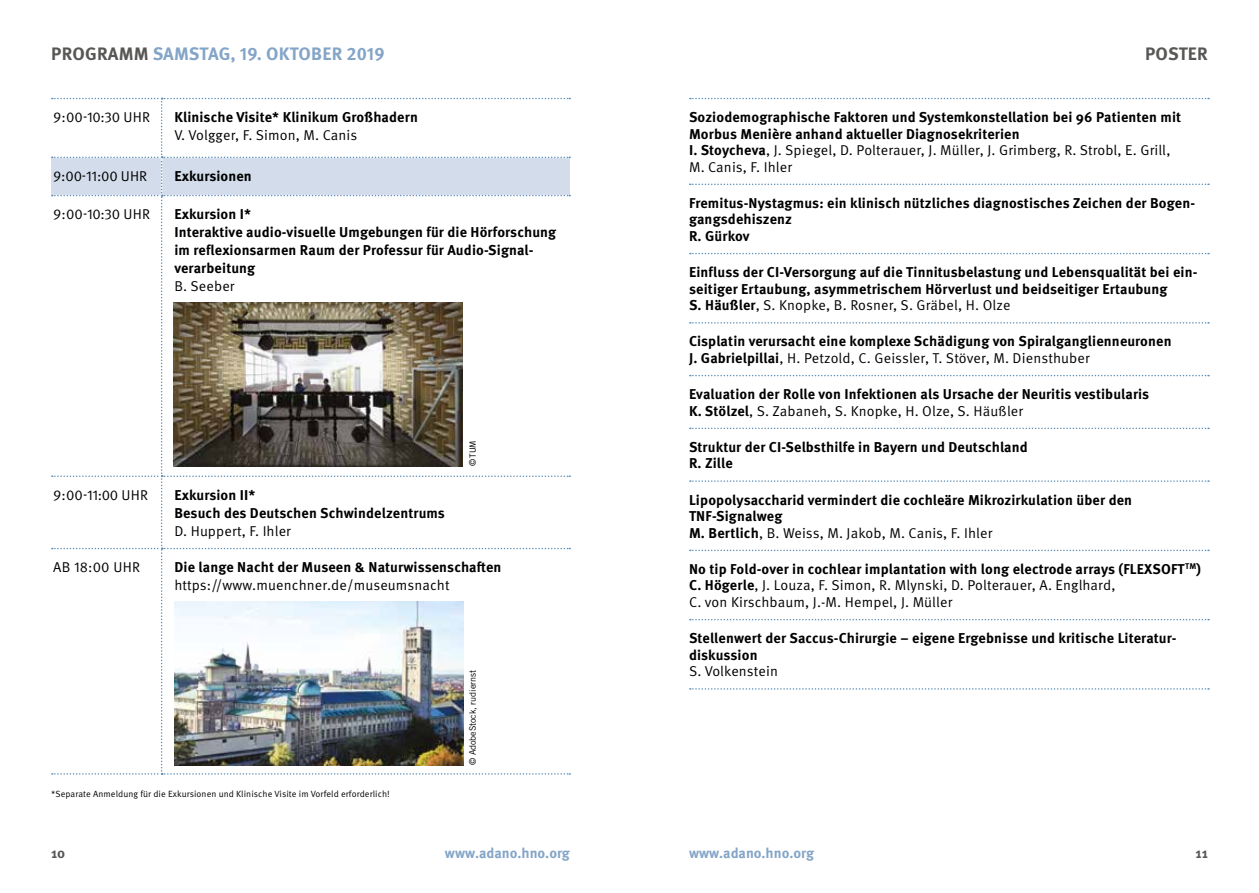
<style>
.page{position:relative;width:1259px;height:893px;background:#fff}
.page>*{position:absolute;margin:0;border:0;box-sizing:border-box;transform-origin:0 0}
.t1{font:700 18px "Meta OT";letter-spacing:.01em;color:#84a5c7}
.t2{font:700 18px "Meta OT";letter-spacing:.01em;color:#575756}
.t3{font:700 14.25px/16.5px "Meta OT";letter-spacing:.01em;color:#000}
.t4{font:14.25px/16.5px "Meta OT Norm";letter-spacing:.01em;color:#000}
.t5{font:700 14.25px "Meta OT";color:#84a5c7}
.t6{font:700 14.25px "Meta OT";color:#575756}
.t7{font:9px "Meta OT Norm";letter-spacing:.01em;color:#000}
.t8{font:9px "Trade Gothic";letter-spacing:-.01em;color:#000}
.s1{color:#575756}
.s2{font-family:"Trade Gothic"}
.s3{font-family:"Meta OT";font-weight:700}
</style>
<div class="page">
<svg style="left:690px;top:98px;width:519px;height:1px"></svg>
<svg style="left:690px;top:184px;width:519px;height:1px"></svg>
<svg style="left:690px;top:253px;width:519px;height:1px"></svg>
<svg style="left:690px;top:322px;width:519px;height:2px"></svg>
<svg style="left:690px;top:375px;width:519px;height:1px"></svg>
<svg style="left:690px;top:428px;width:519px;height:1px"></svg>
<svg style="left:690px;top:480px;width:519px;height:2px"></svg>
<svg style="left:690px;top:550px;width:519px;height:1px"></svg>
<svg style="left:690px;top:619px;width:519px;height:1px"></svg>
<svg style="left:690px;top:688px;width:519px;height:2px"></svg>
<svg style="left:51px;top:98px;width:519px;height:677px"></svg>
<img style="left:173px;top:302px;width:289px;height:164px">
<img style="left:174px;top:601px;width:289px;height:164px">
<p class="t1" style="left:51px;top:42px;width:335px"><span class="s1">PROGRAMM</span> SAMSTAG, 19. OKTOBER 2019</p>
<p class="t2" style="left:1145px;top:42px;width:64px">POSTER</p>
<p class="t4" style="left:53px;top:109px;width:98px">9:00-10:30 UHR</p>
<p class="t3" style="left:174px;top:109px;width:245px">Klinische Visite* Klinikum Großhadern</p>
<p class="t4" style="left:174px;top:127px;width:184px">V. Volgger, F. Simon, M. Canis</p>
<p class="t4" style="left:53px;top:168px;width:95px">9:00-11:00 UHR</p>
<p class="t3" style="left:174px;top:168px;width:79px">Exkursionen</p>
<p class="t4" style="left:53px;top:206px;width:98px">9:00-10:30 UHR</p>
<p class="t3" style="left:174px;top:205px;width:383px;line-height:18px">Exkursion I*<br>Interaktive audio-visuelle Umgebungen für die Hörforschung im reflexionsarmen Raum der Professur für Audio-Signal&shy;verarbeitung</p>
<p class="t4" style="left:174px;top:278px;width:62px">B. Seeber</p>
<p class="t7" style="left:467px;top:466px;width:27px;rotate:-90deg"><span class="s2">©</span> TUM</p>
<p class="t4" style="left:53px;top:487px;width:97px">9:00-11:00 UHR</p>
<p class="t3" style="left:174px;top:486px;width:272px;line-height:18px">Exkursion II*<br>Besuch des Deutschen Schwindelzentrums</p>
<p class="t4" style="left:174px;top:523px;width:118px">D. Huppert, F. Ihler</p>
<p class="t4" style="left:53px;top:559px;width:88px">AB 18:00 UHR</p>
<p class="t3" style="left:174px;top:559px;width:329px">Die lange Nacht der Museen &amp; Naturwissenschaften</p>
<p class="t4" style="left:174px;top:577px;width:277px">https://www.muenchner.de/museumsnacht</p>
<p class="t7" style="left:51px;top:789px;width:340px">*Separate Anmeldung für die Exkursionen und Klinische Visite im Vorfeld erforderlich!</p>
<p class="t8" style="left:467px;top:765px;width:96px;rotate:-90deg">© AdobeStock, rudiernst</p>
<p class="t3" style="left:689px;top:109px;width:494px">Soziodemographische Faktoren und Systemkonstellation bei 96 Patienten mit<br>Morbus Menière anhand aktueller Diagnosekriterien</p>
<p class="t4" style="left:689px;top:142px;width:483px"><span class="s3">I. Stoycheva</span>, J. Spiegel, D. Polterauer, J. Müller, J. Grimberg, R. Strobl, E. Grill,<br>M. Canis, F. Ihler</p>
<p class="t3" style="left:689px;top:195px;width:507px">Fremitus-Nystagmus: ein klinisch nützliches diagnostisches Zeichen der Bogen&shy;gangsdehiszenz<br>R. Gürkov</p>
<p class="t3" style="left:689px;top:264px;width:510px">Einfluss der CI-Versorgung auf die Tinnitusbelastung und Lebensqualität bei ein&shy;seitiger Ertaubung, asymmetrischem Hörverlust und beidseitiger Ertaubung</p>
<p class="t4" style="left:689px;top:297px;width:323px"><span class="s3">S. Häußler</span>, S. Knopke, B. Rosner, S. Gräbel, H. Olze</p>
<p class="t3" style="left:689px;top:333px;width:484px">Cisplatin verursacht eine komplexe Schädigung von Spiralganglienneuronen</p>
<p class="t4" style="left:689px;top:350px;width:402px"><span class="s3">J. Gabrielpillai</span>, H. Petzold, C. Geissler, T. Stöver, M. Diensthuber</p>
<p class="t3" style="left:689px;top:386px;width:462px">Evaluation der Rolle von Infektionen als Ursache der Neuritis vestibularis</p>
<p class="t4" style="left:689px;top:403px;width:336px"><span class="s3">K. Stölzel</span>, S. Zabaneh, S. Knopke, H. Olze, S. Häußler</p>
<p class="t3" style="left:689px;top:439px;width:340px">Struktur der CI-Selbsthilfe in Bayern und Deutschland<br>R. Zille</p>
<p class="t3" style="left:689px;top:492px;width:444px">Lipopolysaccharid vermindert die cochleäre Mikrozirkulation über den<br>TNF-Signalweg</p>
<p class="t4" style="left:689px;top:525px;width:305px"><span class="s3">M. Bertlich</span>, B. Weiss, M. Jakob, M. Canis, F. Ihler</p>
<p class="t3" style="left:689px;top:561px;width:513px">No tip Fold-over in cochlear implantation with long electrode arrays (FLEXSOFT<sup>TM</sup>)</p>
<p class="t4" style="left:689px;top:577px;width:428px"><span class="s3">C. Högerle</span>, J. Louza, F. Simon, R. Mlynski, D. Polterauer, A. Englhard,<br>C. von Kirschbaum, J.-M. Hempel, J. Müller</p>
<p class="t3" style="left:689px;top:630px;width:489px">Stellenwert der Saccus-Chirurgie – eigene Ergebnisse und kritische Literatur&shy;diskussion</p>
<p class="t4" style="left:689px;top:663px;width:90px">S. Volkenstein</p>
<p class="t6" style="left:51px;top:844px;width:16px">10</p>
<p class="t5" style="left:445px;top:844px;width:127px">www.adano.hno.org</p>
<p class="t5" style="left:689px;top:844px;width:127px">www.adano.hno.org</p>
<p class="t6" style="left:1195px;top:844px;width:14px">11</p>
</div>
